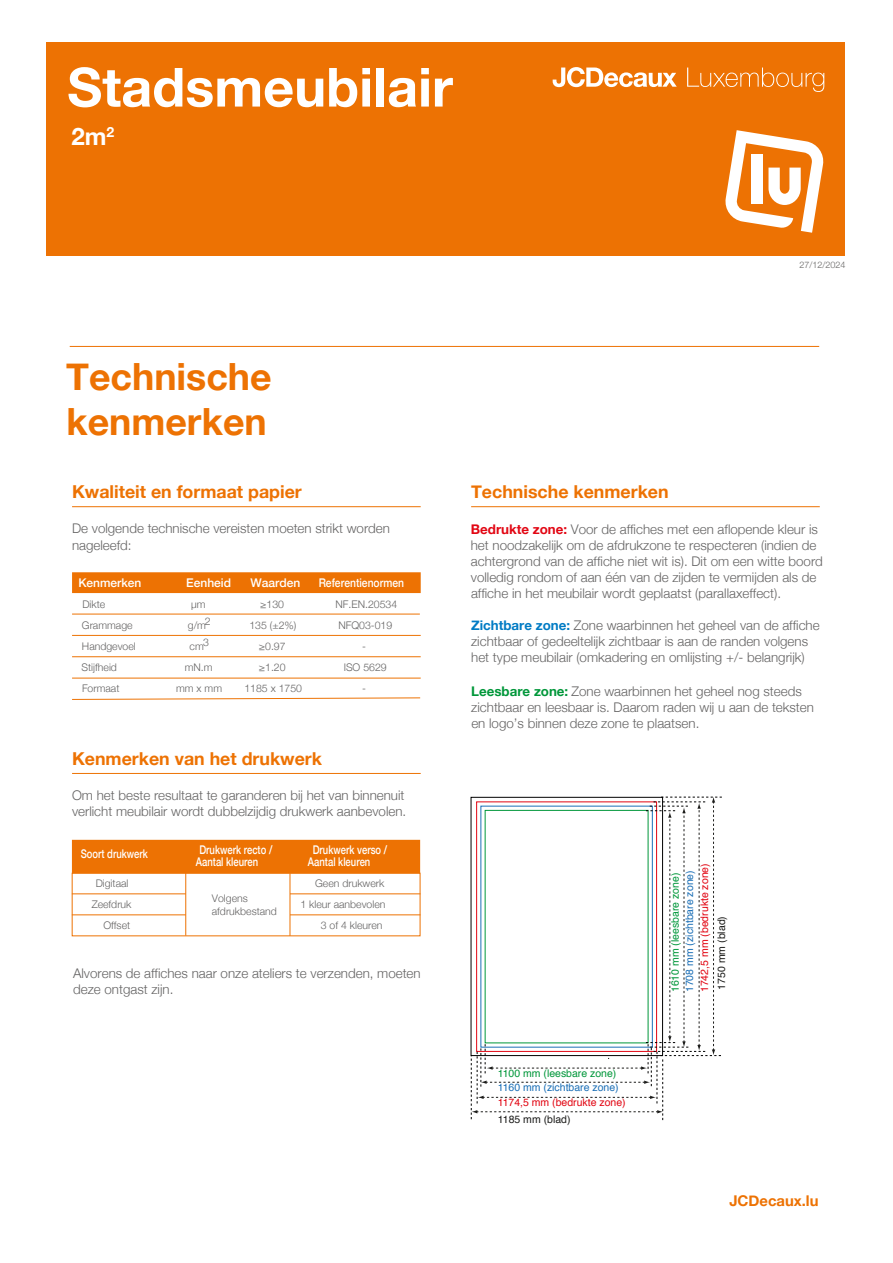
<style>
.page{position:relative;width:893px;height:1263px;background:#fff}
.page>*{position:absolute;margin:0;border:0;box-sizing:border-box;transform-origin:0 0}
.t1{font:700 54px "Helvetica Neue";color:#fff}
.t2{font:700 37.5px/45px "Helvetica Neue";color:#ed7203}
.t3{font:700 24px "Helvetica Neue";color:#fff}
.t4{font:700 17.85px "Helvetica Neue";color:#ed7203}
.t5{font:700 14.85px "Helvetica Neue";color:#ed7203}
.t6{font:300 13.35px/16px "Helvetica Neue";color:#646363}
.t7{font:500 12px/11.9px "Helvetica Neue";color:#fff;scale:.79 1}
.t8{font:500 12px "Helvetica Neue";color:#fff}
.t9{font:500 12px "Helvetica Neue";color:#fff;scale:.86 1}
.t10{font:300 10.5px/12.6px "Helvetica Neue";color:#646363}
.t11{font:10.5px "Helvetica";color:#e20613}
.t12{font:10.5px "Helvetica";color:#1d70b7}
.t13{font:10.5px "Helvetica";color:#00973a}
.t14{font:10.5px "Helvetica";color:#1d1d1b}
.t15{font:300 9px "Helvetica Neue";color:#656463}
.s1{font-weight:700;color:#e20613}
.s2{font-weight:700;color:#007bc4}
.s3{font-weight:700;color:#00973a}
</style>
<div class="page">
<hr style="left:72px;top:506px;width:349px;height:1px;background:#ed7203">
<hr style="left:72px;top:773px;width:349px;height:1px;background:#ed7203">
<hr style="left:471px;top:506px;width:349px;height:1px;background:#ed7203">
<div style="left:72px;top:572px;width:349px;height:21px;background:#ed7203"></div>
<hr style="left:72px;top:614px;width:348px;height:1px;background:#ed7203">
<hr style="left:72px;top:635px;width:349px;height:1px;background:#ed7203">
<hr style="left:72px;top:656px;width:349px;height:1px;background:#ed7203">
<hr style="left:72px;top:678px;width:349px;height:1px;background:#ed7203">
<svg style="left:72px;top:697px;width:349px;height:3px"></svg>
<svg style="left:471px;top:797px;width:251px;height:323px"></svg>
<div style="left:47px;top:42px;width:798px;height:213px;background:#ed7203"></div>
<hr style="left:70px;top:346px;width:749px;height:1px;background:#ed7203">
<svg style="left:553px;top:67px;width:124px;height:20px"></svg>
<svg style="left:687px;top:68px;width:137px;height:24px"></svg>
<svg style="left:725px;top:130px;width:99px;height:103px"></svg>
<div style="left:72px;top:873px;width:348px;height:63px;border:1px solid #ed7203"></div>
<div style="left:72px;top:840px;width:348px;height:33px;background:#ed7203"></div>
<hr style="left:72px;top:893px;width:114px;height:1px;background:#ed7203">
<hr style="left:290px;top:893px;width:130px;height:1px;background:#ed7203">
<hr style="left:72px;top:914px;width:114px;height:1px;background:#ed7203">
<hr style="left:290px;top:914px;width:130px;height:1px;background:#ed7203">
<hr style="left:185px;top:873px;width:1px;height:62px;background:#ed7203">
<hr style="left:290px;top:873px;width:1px;height:63px;background:#ed7203">
<h1 class="t1" style="left:67px;top:45px;width:387px">Stadsmeubilair</h1>
<h3 class="t3" style="left:71px;top:117px;width:44px">2m<sup>2</sup></h3>
<h2 class="t2" style="left:66px;top:355px;width:207px">Technische kenmerken</h2>
<h3 class="t4" style="left:72px;top:478px;width:231px">Kwaliteit en formaat papier</h3>
<p class="t6" style="left:72px;top:520px;width:319px">De volgende technische vereisten moeten strikt worden nageleefd:</p>
<p class="t8" style="left:78px;top:573px;width:65px">Kenmerken</p>
<p class="t8" style="left:186px;top:573px;width:46px">Eenheid</p>
<p class="t8" style="left:251px;top:573px;width:51px">Waarden</p>
<p class="t9" style="left:319px;top:573px;width:101px">Referentienormen</p>
<p class="t10" style="left:82px;top:597px;width:24px">Dikte</p>
<p class="t10" style="left:191px;top:597px;width:16px">µm</p>
<p class="t10" style="left:260px;top:597px;width:25px">≥130</p>
<p class="t10" style="left:335px;top:597px;width:63px">NF.EN.20534</p>
<p class="t10" style="left:82px;top:618px;width:52px">Grammage</p>
<p class="t10" style="left:188px;top:618px;width:24px">g/m2</p>
<p class="t10" style="left:249px;top:618px;width:48px">135 (±2%)</p>
<p class="t10" style="left:338px;top:618px;width:55px">NFQ03-019</p>
<p class="t10" style="left:82px;top:639px;width:55px">Handgevoel</p>
<p class="t10" style="left:190px;top:639px;width:21px">cm3</p>
<p class="t10" style="left:259px;top:639px;width:28px">≥0.97</p>
<p class="t10" style="left:362px;top:639px;width:5px">-</p>
<p class="t10" style="left:82px;top:660px;width:37px">Stijfheid</p>
<p class="t10" style="left:185px;top:660px;width:29px">mN.m</p>
<p class="t10" style="left:259px;top:660px;width:28px">≥1.20</p>
<p class="t10" style="left:344px;top:660px;width:44px">ISO 5629</p>
<p class="t10" style="left:82px;top:681px;width:39px">Formaat</p>
<p class="t10" style="left:176px;top:681px;width:47px">mm x mm</p>
<p class="t10" style="left:244px;top:681px;width:59px">1185 x 1750</p>
<p class="t10" style="left:362px;top:681px;width:5px">-</p>
<h3 class="t4" style="left:72px;top:744px;width:251px">Kenmerken van het drukwerk</h3>
<p class="t6" style="left:72px;top:786px;width:336px">Om het beste resultaat te garanderen bij het van binnenuit verlicht meubilair wordt dubbelzijdig drukwerk aanbevolen.</p>
<p class="t7" style="left:81px;top:847px;width:87px">Soort drukwerk</p>
<p class="t7" style="left:196px;top:842px;width:98px">Drukwerk recto /<br>Aantal kleuren</p>
<p class="t7" style="left:308px;top:842px;width:102px;text-indent:5px">Drukwerk verso /<br>Aantal kleuren</p>
<p class="t10" style="left:96px;top:877px;width:34px">Digitaal</p>
<p class="t10" style="left:212px;top:891px;width:67px">Volgens afdrukbestand</p>
<p class="t10" style="left:315px;top:877px;width:71px">Geen drukwerk</p>
<p class="t10" style="left:92px;top:898px;width:41px">Zeefdruk</p>
<p class="t10" style="left:300px;top:898px;width:87px">1 kleur aanbevolen</p>
<p class="t10" style="left:103px;top:919px;width:28px">Offset</p>
<p class="t10" style="left:321px;top:919px;width:63px">3 of 4 kleuren</p>
<p class="t6" style="left:73px;top:965px;width:349px">Alvorens de affiches naar onze ateliers te verzenden, moeten deze ontgast zijn.</p>
<h3 class="t4" style="left:471px;top:478px;width:199px">Technische kenmerken</h3>
<p class="t15" style="left:799px;top:258px;width:48px">27/12/2024</p>
<p class="t6" style="left:471px;top:520px;width:354px"><span class="s1">Bedrukte zone:</span> Voor de affiches met een aflopende kleur is het noodzakelijk om de afdrukzone te respecteren (indien de achtergrond van de affiche niet wit is). Dit om een witte boord volledig rondom of aan één van de zijden te vermijden als de affiche in het meubilair wordt geplaatst (parallaxeffect).</p>
<p class="t6" style="left:471px;top:616px;width:350px"><span class="s2">Zichtbare zone:</span> Zone waarbinnen het geheel van de affiche zichtbaar of gedeeltelijk zichtbaar is aan de randen volgens het type meubilair (omkadering en omlijsting +/- belangrijk)</p>
<p class="t6" style="left:471px;top:682px;width:344px"><span class="s3">Leesbare zone:</span> Zone waarbinnen het geheel nog steeds zichtbaar en leesbaar is. Daarom raden wij u aan de teksten en logo’s binnen deze zone te plaatsen.</p>
<p class="t13" style="left:498px;top:1065px;width:120px">1100 mm (leesbare zone)</p>
<p class="t14" style="left:498px;top:1112px;width:74px">1185 mm (blad)</p>
<p class="t12" style="left:498px;top:1079px;width:123px">1160 mm (zichtbare zone)</p>
<p class="t11" style="left:498px;top:1095px;width:130px">1174,5 mm (bedrukte zone)</p>
<p class="t13" style="left:667px;top:992px;width:121px;rotate:-90deg">1610 mm (leesbare zone)</p>
<p class="t12" style="left:681px;top:992px;width:123px;rotate:-90deg">1708 mm (zichtbare zone)</p>
<p class="t11" style="left:696px;top:992px;width:130px;rotate:-90deg">1742,5 mm (bedrukte zone)</p>
<p class="t14" style="left:713px;top:989px;width:75px;rotate:-90deg">1750 mm (blad)</p>
<p class="t5" style="left:729px;top:1189px;width:91px">JCDecaux.lu</p>
</div>
